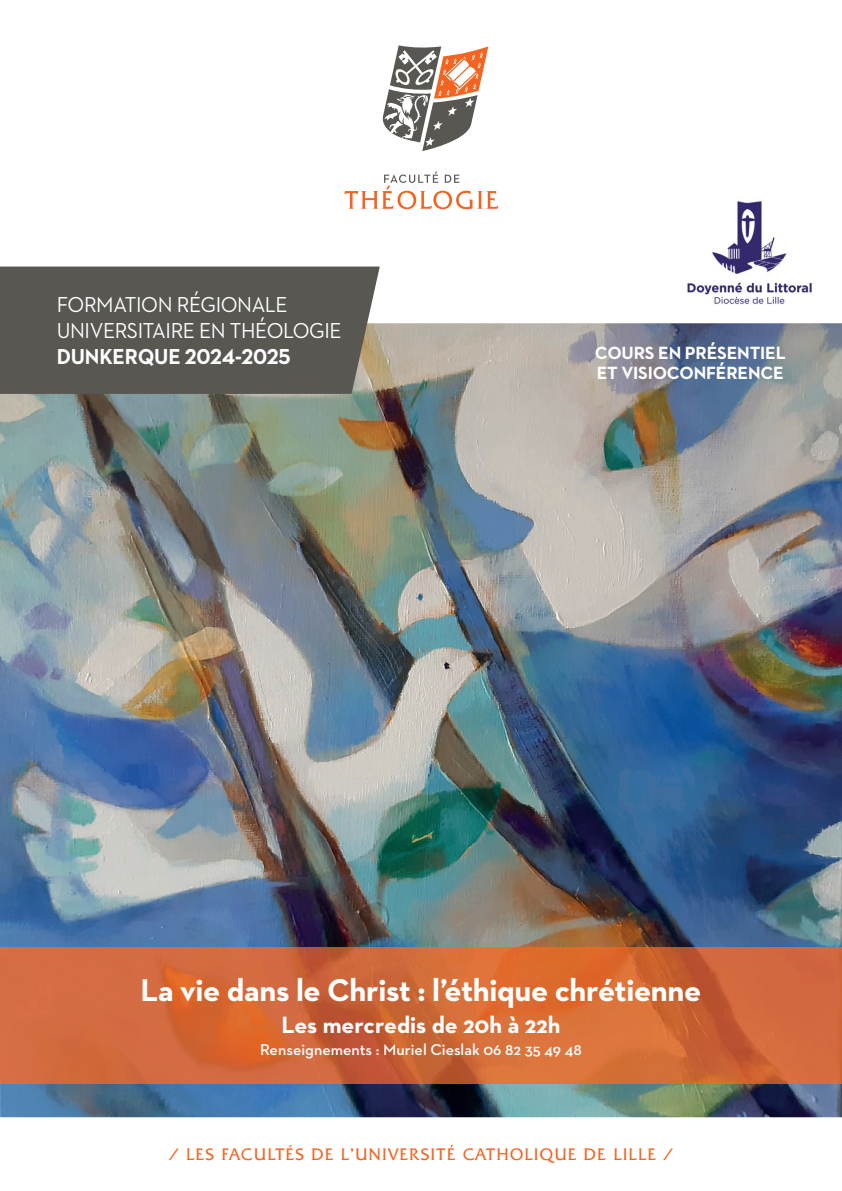
<style>
.page{position:relative;width:842px;height:1191px;background:#fff}
.page>*{position:absolute;margin:0;border:0;box-sizing:border-box;transform-origin:0 0}
.t1{font:700 32px "Neutraface 2 Text";letter-spacing:-.01em;color:#fff}
.t2{font:700 24px "Neutraface 2 Text";color:#fff}
.t3{font:22px/26px "Neutraface 2 Text";letter-spacing:-.02em;color:#fff;scale:.95 1}
.t4{font:700 22px "Neutraface 2 Text";letter-spacing:-.01em;color:#fff;scale:.95 1}
.t5{font:700 18px/20px "Neutraface 2 Text";letter-spacing:-.01em;color:#fff}
.t6{font:300 16px "Quadrat Serial";letter-spacing:.1em;color:#f36421}
.t7{font:600 16px "Neutraface 2 Text";color:#fff}
</style>
<div class="page">
<img style="left:687px;top:201px;width:125px;height:104px">
<img style="left:0;top:323px;width:842px;height:794px">
<div style="left:0;top:266px;width:380px;height:128px;background:#585752"></div>
<svg style="left:344px;top:172px;width:154px;height:37px"></svg>
<svg style="left:382px;top:45px;width:106px;height:106px"></svg>
<img style="left:0;top:947px;width:842px;height:136px">
<h3 class="t3" style="left:57px;top:291px;width:301px">FORMATION RÉGIONALE<br>UNIVERSITAIRE EN THÉOLOGIE</h3>
<h3 class="t4" style="left:57px;top:342px;width:248px">DUNKERQUE 2024-2025</h3>
<p class="t5" style="left:595px;top:343px;width:192px">COURS EN PRÉSENTIEL<br>ET VISIOCONFÉRENCE</p>
<h1 class="t1" style="left:141px;top:969px;width:562px">La vie dans le Christ : l’éthique chrétienne</h1>
<h2 class="t2" style="left:281px;top:1009px;width:280px">Les mercredis de 20h à 22h</h2>
<p class="t7" style="left:260px;top:1039px;width:323px">Renseignements : Muriel Cieslak 06 82 35 49 48</p>
<p class="t6" style="left:170px;top:1145px;width:505px">/ LES FACULTÉS DE L’UNIVERSITÉ CATHOLIQUE DE LILLE /</p>
</div>
